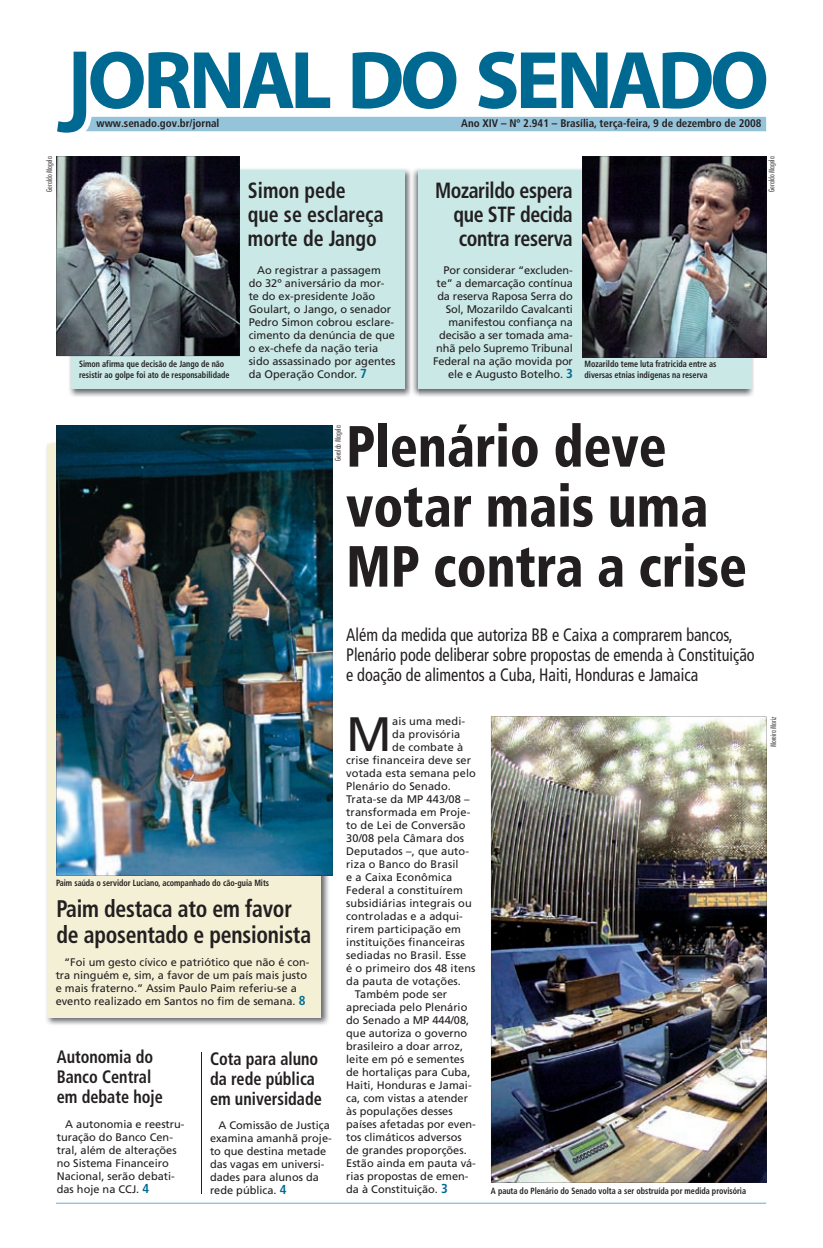
<style>
.page{position:relative;width:823px;height:1248px;background:#fff}
.page>*{position:absolute;margin:0;border:0;box-sizing:border-box;transform-origin:0 0}
.t1{font:900 condensed 58px/60px "Frutiger";color:#231f20;scale:.9 1}
.t2{font:48.2px "Frutiger";color:#231f20}
.t3{font:700 condensed 24px/26px "Frutiger";letter-spacing:-.01em;color:#231f20;scale:.9 1}
.t4{font:700 condensed 22px/24px "Frutiger";letter-spacing:-.02em;color:#231f20;text-align:justify;scale:.9 1}
.t5{font:700 condensed 22px/24px "Frutiger";color:#231f20;scale:.9 1}
.t6{font:condensed 18px/20px "Frutiger";color:#231f20;scale:.9 1}
.t7{font:700 condensed 18px/20px "Frutiger";color:#231f20;scale:.9 1}
.t8{font:11px/13px "Frutiger";color:#231f20}
.t9{font:700 condensed 11px "Frutiger";color:#231f20}
.t10{font:700 condensed 9px/11px "Frutiger";color:#231f20;scale:.9 1}
.t11{font:300 condensed 8px "Futura BT";color:#231f20}
.s1{font-weight:700;font-stretch:condensed;font-size:13px;color:#006991}
</style>
<div class="page">
<svg style="left:56px;top:1202px;width:709px;height:1px"></svg>
<img style="left:68px;top:169px;width:342px;height:228px">
<div style="left:71px;top:170px;width:333px;height:218px;background:#c9e8e6"></div>
<img style="left:46px;top:441px;width:287px;height:584px">
<div style="left:48px;top:444px;width:273px;height:573px;background:#f3f0d5"></div>
<img style="left:418px;top:168px;width:336px;height:229px">
<img style="left:410px;top:169px;width:8px;height:227px">
<div style="left:418px;top:170px;width:333px;height:218px;background:#c9e8e6"></div>
<svg style="left:57px;top:52px;width:708px;height:81px"></svg>
<img style="left:57px;top:425px;width:275px;height:450px">
<img style="left:57px;top:156px;width:183px;height:200px">
<img style="left:581px;top:156px;width:184px;height:202px">
<img style="left:491px;top:716px;width:274px;height:466px">
<hr style="left:201px;top:1052px;width:1px;height:141px;background:#231f20">
<p class="t9" style="left:97px;top:117px;width:124px">www.senado.gov.br/jornal</p>
<p class="t9" style="left:461px;top:117px;width:302px">Ano XIV – Nº 2.941 – Brasília, terça-feira, 9 de dezembro de 2008</p>
<p class="t11" style="left:44px;top:191px;width:37px;rotate:-90deg">Geraldo Magela</p>
<p class="t11" style="left:766px;top:191px;width:37px;rotate:-90deg">Geraldo Magela</p>
<h3 class="t5" style="left:248px;top:178px;width:152px">Simon pede<br>que se esclareça morte de Jango</h3>
<h3 class="t4" style="left:453px;top:178px;width:134px;text-indent:-18px">Mozarildo espera que STF decida contra reserva</h3>
<p class="t8" style="left:248px;top:263px;width:148px;text-indent:9px">Ao registrar a passagem do 32º aniversário da mor&shy;te do ex-presidente João<br>Goulart, o Jango, o senador<br>Pedro Simon cobrou esclare&shy;cimento da denúncia de que o ex-chefe da nação teria sido assassinado por agentes da operação Condor. <span class="s1">7</span></p>
<p class="t8" style="left:433px;top:263px;width:141px;text-align:right">Por considerar “excluden&shy;te” a demarcação contínua da reserva raposa Serra do<br>Sol, mozarildo Cavalcanti manifestou confiança na decisão a ser tomada ama&shy;nhã pelo Supremo Tribunal<br>Federal na ação movida por ele e Augusto Botelho. <span class="s1">3</span></p>
<p class="t10" style="left:79px;top:358px;width:168px">Simon afirma que decisão de Jango de não resistir ao golpe foi ato de responsabilidade</p>
<p class="t10" style="left:584px;top:358px;width:148px">Mozarildo teme luta fratricida entre as diversas etnias indígenas na reserva</p>
<h1 class="t1" style="left:346px;top:416px;width:446px">Plenário deve votar mais uma<br>MP contra a crise</h1>
<p class="t11" style="left:333px;top:461px;width:37px;rotate:-90deg">Geraldo Magela</p>
<p class="t10" style="left:56px;top:877px;width:238px">Paim saúda o servidor Luciano, acompanhado do cão-guia Mits</p>
<h3 class="t3" style="left:56px;top:896px;width:284px">Paim destaca ato em favor de aposentado e pensionista</h3>
<p class="t8" style="left:56px;top:955px;width:255px;text-indent:9px">“Foi um gesto cívico e patriótico que não é con&shy;tra ninguém e, sim, a favor de um país mais justo e mais fraterno.” Assim Paulo Paim referiu-se a evento realizado em Santos no fim de semana. <span class="s1">8</span></p>
<h3 class="t7" style="left:57px;top:1047px;width:119px">Autonomia do<br>Banco Central em debate hoje</h3>
<h3 class="t7" style="left:210px;top:1048px;width:126px">Cota para aluno da rede pública em universidade</h3>
<p class="t8" style="left:57px;top:1117px;width:129px;text-indent:9px">A autonomia e reestru&shy;turação do Banco Cen&shy;tral, além de alterações no Sistema Financeiro nacional, serão debati&shy;das hoje na CCJ. <span class="s1">4</span></p>
<p class="t8" style="left:210px;top:1118px;width:123px;text-indent:9px">A Comissão de Justiça examina amanhã proje&shy;to que destina metade das vagas em universi&shy;dades para alunos da rede pública. <span class="s1">4</span></p>
<h3 class="t6" style="left:346px;top:625px;width:455px">Além da medida que autoriza BB e Caixa a comprarem bancos,<br>Plenário pode deliberar sobre propostas de emenda à Constituição e doação de alimentos a Cuba, Haiti, Honduras e Jamaica</h3>
<h2 class="t2" style="left:346px;top:705px;width:47px">m</h2>
<p class="t8" style="left:392px;top:714px;width:74px">ais uma medi-</p>
<p class="t8" style="left:392px;top:727px;width:69px">da provisória</p>
<p class="t8" style="left:392px;top:740px;width:72px">de combate à</p>
<p class="t8" style="left:346px;top:753px;width:126px">crise financeira deve ser</p>
<p class="t8" style="left:346px;top:766px;width:131px">votada esta semana pelo</p>
<p class="t8" style="left:346px;top:779px;width:106px">Plenário do Senado.</p>
<p class="t8" style="left:346px;top:792px;width:125px">Trata-se da mP 443/08 –</p>
<p class="t8" style="left:346px;top:805px;width:125px">transformada em Proje-</p>
<p class="t8" style="left:346px;top:818px;width:121px">to de Lei de Conversão</p>
<p class="t8" style="left:346px;top:831px;width:119px">30/08 pela Câmara dos</p>
<p class="t8" style="left:346px;top:844px;width:124px">deputados –, que auto-</p>
<p class="t8" style="left:346px;top:857px;width:114px">riza o Banco do Brasil</p>
<p class="t8" style="left:346px;top:870px;width:107px">e a Caixa econômica</p>
<p class="t8" style="left:346px;top:883px;width:118px">Federal a constituírem</p>
<p class="t8" style="left:346px;top:896px;width:127px">subsidiárias integrais ou</p>
<p class="t8" style="left:346px;top:909px;width:118px">controladas e a adqui-</p>
<p class="t8" style="left:346px;top:922px;width:116px">rirem participação em</p>
<p class="t8" style="left:346px;top:935px;width:120px">instituições financeiras</p>
<p class="t8" style="left:346px;top:948px;width:121px">sediadas no Brasil. esse</p>
<p class="t8" style="left:346px;top:961px;width:131px">é o primeiro dos 48 itens</p>
<p class="t8" style="left:346px;top:974px;width:116px">da pauta de votações.</p>
<p class="t8" style="left:354px;top:987px;width:94px">Também pode ser</p>
<p class="t8" style="left:346px;top:1000px;width:123px">apreciada pelo Plenário</p>
<p class="t8" style="left:346px;top:1013px;width:124px">do Senado a mP 444/08,</p>
<p class="t8" style="left:346px;top:1026px;width:123px">que autoriza o governo</p>
<p class="t8" style="left:346px;top:1039px;width:118px">brasileiro a doar arroz,</p>
<p class="t8" style="left:346px;top:1052px;width:119px">leite em pó e sementes</p>
<p class="t8" style="left:346px;top:1065px;width:126px">de hortaliças para Cuba,</p>
<p class="t8" style="left:346px;top:1078px;width:127px">Haiti, Honduras e Jamai-</p>
<p class="t8" style="left:346px;top:1091px;width:123px">ca, com vistas a atender</p>
<p class="t8" style="left:346px;top:1104px;width:108px">às populações desses</p>
<p class="t8" style="left:346px;top:1117px;width:131px">países afetadas por even-</p>
<p class="t8" style="left:346px;top:1130px;width:117px">tos climáticos adversos</p>
<p class="t8" style="left:346px;top:1143px;width:122px">de grandes proporções.</p>
<p class="t8" style="left:346px;top:1156px;width:131px">estão ainda em pauta vá-</p>
<p class="t8" style="left:346px;top:1169px;width:124px">rias propostas de emen-</p>
<p class="t8" style="left:346px;top:1182px;width:103px">da à Constituição. <span class="s1">3</span></p>
<p class="t10" style="left:490px;top:1185px;width:285px">A pauta do Plenário do Senado volta a ser obstruída por medida provisória</p>
<p class="t11" style="left:768px;top:747px;width:32px;rotate:-90deg">Moreira Mariz</p>
</div>
